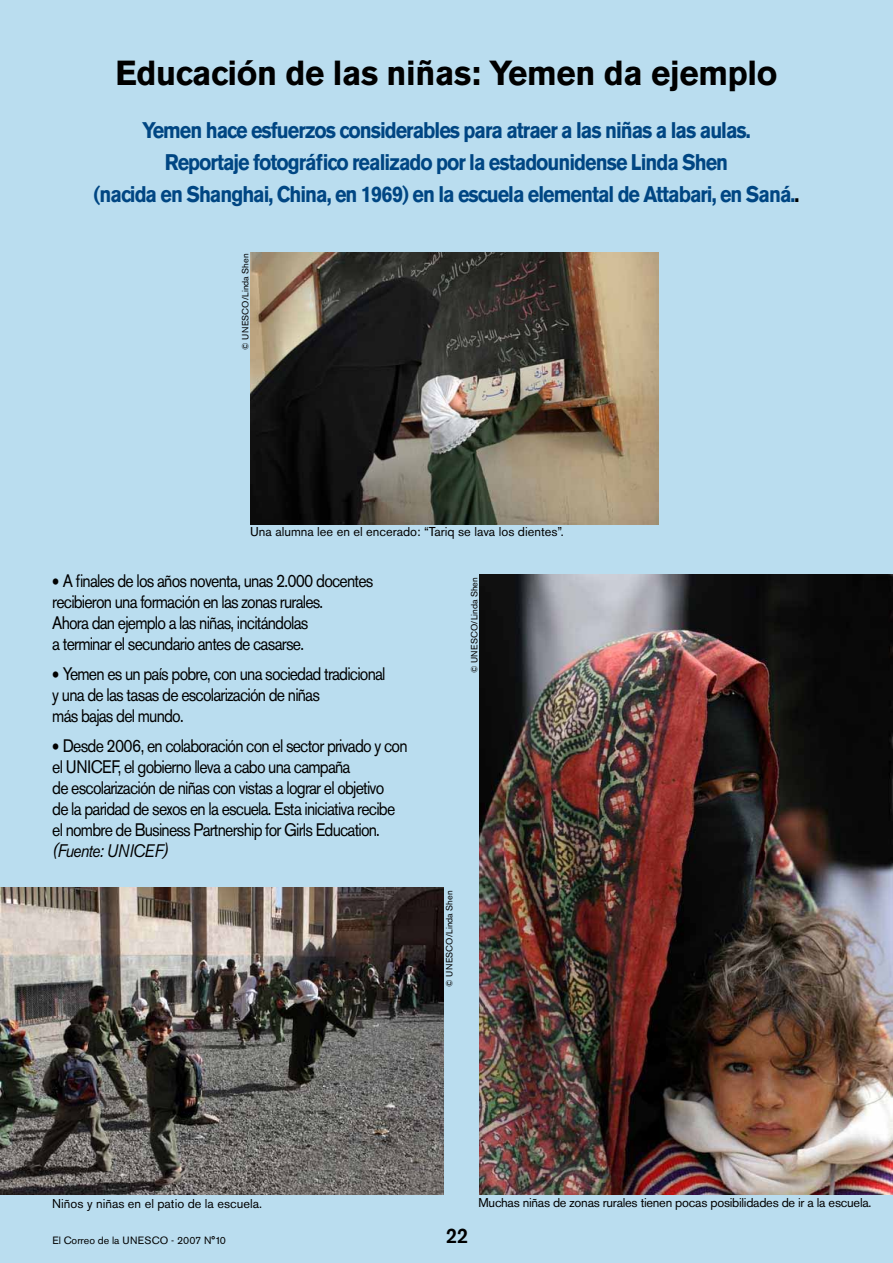
<style>
.page{position:relative;width:893px;height:1263px;background:#baddef}
.page>*{position:absolute;margin:0;border:0;box-sizing:border-box;transform-origin:0 0}
.t1{font:700 34.5px "Akzidenz Grotesk BE";letter-spacing:-.01em;color:#000;scale:.96 1}
.t2{font:700 22.5px/32.1px "Akzidenz Grotesk BE";letter-spacing:-.05em;color:#004683;text-align:center;scale:.88 1}
.t3{font:500 21px "Akzidenz Grotesk BE";color:#000;scale:.96 1}
.t4{font:18px/21px "Akzidenz Grotesk BE";letter-spacing:-.05em;color:#000;scale:.88 1}
.t5{font:italic 18px "Akzidenz Grotesk BE";letter-spacing:-.05em;color:#000;scale:.88 1}
.t6{font:12.75px "Akzidenz Grotesk BE";color:#000}
.t7{font:12.75px "Akzidenz Grotesk BE";letter-spacing:-.02em;color:#000}
.t8{font:10.5px "Akzidenz Grotesk BE";color:#000}
.t9{font:9px "Akzidenz Grotesk BE";color:#000}
.s1{color:#000}
.s2{font-size:24px}
</style>
<div class="page">
<img style="left:251px;top:252px;width:407px;height:272px">
<img style="left:480px;top:575px;width:413px;height:620px">
<img style="left:1px;top:887px;width:442px;height:308px">
<h1 class="t1" style="left:116px;top:53px;width:691px">Educación de las niñas: Yemen da ejemplo</h1>
<p class="t2" style="left:94px;top:114px;width:804px">Yemen hace esfuerzos considerables para atraer a las niñas a las aulas.<br>Reportaje fotográfico realizado por la estadounidense Linda Shen<br>(nacida en Shanghai, China, en 1969) en la escuela elemental de Attabari, en Saná.<span class="s1">.</span></p>
<p class="t9" style="left:240px;top:350px;width:98px;rotate:-90deg">© UNESCO/Linda Shen</p>
<p class="t6" style="left:250px;top:524px;width:315px">Una alumna lee en el encerado: “Tariq se lava los dientes”.</p>
<p class="t4" style="left:52px;top:571px;width:366px"><span class="s2">•</span> A finales de los años noventa, unas 2.000 docentes recibieron una formación en las zonas rurales.<br>Ahora dan ejemplo a las niñas, incitándolas<br>a terminar el secundario antes de casarse.</p>
<p class="t4" style="left:52px;top:664px;width:380px"><span class="s2">•</span> Yemen es un país pobre, con una sociedad tradicional y una de las tasas de escolarización de niñas<br>más bajas del mundo.</p>
<p class="t4" style="left:52px;top:736px;width:405px"><span class="s2">•</span> Desde 2006, en colaboración con el sector privado y con el UNICEF, el gobierno lleva a cabo una campaña<br>de escolarización de niñas con vistas a lograr el objetivo<br>de la paridad de sexos en la escuela. Esta iniciativa recibe el nombre de Business Partnership for Girls Education.</p>
<p class="t5" style="left:52px;top:840px;width:134px">(Fuente: UNICEF)</p>
<p class="t9" style="left:469px;top:673px;width:98px;rotate:-90deg">© UNESCO/Linda Shen</p>
<p class="t9" style="left:444px;top:987px;width:98px;rotate:-90deg">© UNESCO/Linda Shen</p>
<p class="t6" style="left:52px;top:1195px;width:211px">Niños y niñas en el patio de la escuela.</p>
<p class="t8" style="left:52px;top:1234px;width:175px">El Correo de la UNESCO - 2007 N°10</p>
<p class="t3" style="left:446px;top:1223px;width:25px">22</p>
<p class="t7" style="left:479px;top:1195px;width:394px">Muchas niñas de zonas rurales tienen pocas posibilidades de ir a la escuela.</p>
</div>
